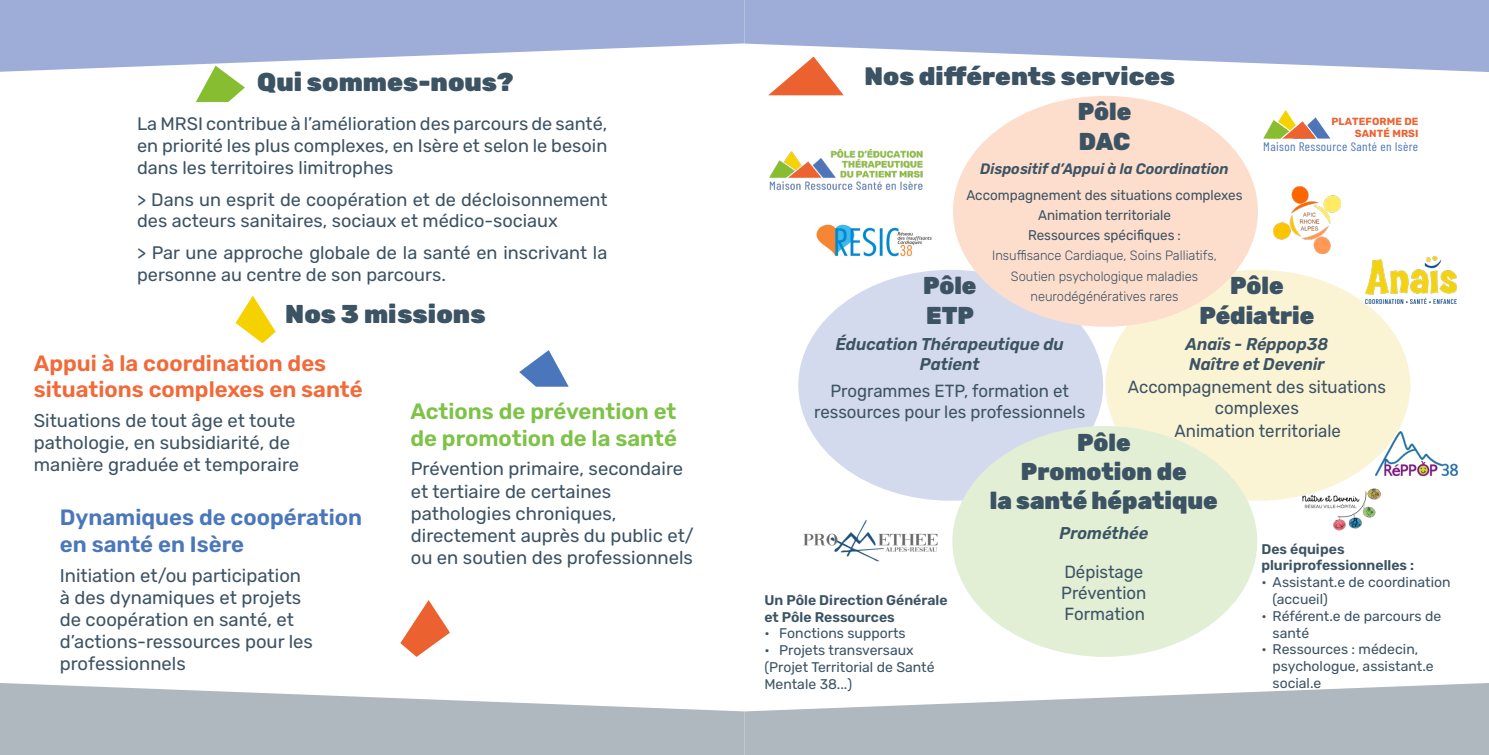
<style>
.page{position:relative;width:1489px;height:755px;background:#fff}
.page>*{position:absolute;margin:0;border:0;box-sizing:border-box;transform-origin:0 0}
.t1{font:900 25.72px "Rubik";color:#3c5364}
.t2{font:900 25.2px "Rubik";color:#3c5364}
.t3{font:900 24.32px/29.2px "Rubik";color:#3c5364;scale:.96 1}
.t4{font:600 22.05px/26.6px "Rubik";color:#f2693a}
.t5{font:600 22.05px/26.6px "Rubik";color:#7ec248}
.t6{font:600 22.05px/26.6px "Rubik";color:#4a77bc}
.t7{font:18.38px/22.1px "Rubik";color:#3c5364}
.t8{font:18.2px/21.7px "Rubik";color:#3c5364}
.t9{font:17.5px/21px "Rubik";color:#3c5364;text-align:center;scale:.96 1}
.t10{font:italic 600 16.97px/20.5px "Rubik";color:#3c5364;text-align:center;scale:.96 1}
.t11{font:italic 600 15.05px "Rubik";color:#3c5364;scale:.96 1}
.t12{font:14px/16.8px "Rubik";color:#3c5364}
.t13{font:14px "Rubik";color:#3c5364;scale:.96 1}
.t14{font:600 14px/16.8px "Rubik";color:#3c5364}
.t15{font:300 13.47px/20.1px "Rubik";color:#3c5364;text-align:center;scale:.96 1}
.t16{font:12.25px "Barlow Condensed";letter-spacing:.025em;color:#4f75b9;scale:1.05 1}
.t17{font:700 10.33px/12.2px "Rubik";letter-spacing:.01em;color:#ec6230;text-align:right}
.s1{font-size:13.47px}
</style>
<div class="page">
<svg style="left:744px;top:0;width:744px;height:72px;fill:#9dadd8"></svg>
<svg style="left:0;top:0;width:744px;height:72px;fill:#9dadd8"></svg>
<svg style="left:744px;top:683px;width:744px;height:71px;fill:#afb7bf"></svg>
<svg style="left:0;top:683px;width:744px;height:71px;fill:#afb7bf"></svg>
<svg style="left:196px;top:66px;width:49px;height:36px"></svg>
<svg style="left:235px;top:295px;width:41px;height:48px"></svg>
<svg style="left:519px;top:350px;width:49px;height:36px"></svg>
<svg style="left:400px;top:600px;width:50px;height:56px"></svg>
<div style="left:798px;top:269px;width:305px;height:231px;background:#d4daee;border-radius:50%"></div>
<div style="left:1105px;top:269px;width:305px;height:231px;background:#fbf4d4;border-radius:50%"></div>
<div style="left:953px;top:96px;width:304px;height:230px;background:#fdddcb;border-radius:50%"></div>
<div style="left:952px;top:425px;width:305px;height:231px;background:#e2efd5;border-radius:50%"></div>
<svg style="left:768px;top:56px;width:75px;height:39px"></svg>
<svg style="left:1263px;top:110px;width:67px;height:28px"></svg>
<img style="left:769px;top:150px;width:153px;height:40px">
<img style="left:816px;top:224px;width:116px;height:33px">
<img style="left:1273px;top:186px;width:67px;height:67px">
<img style="left:1365px;top:256px;width:90px;height:48px">
<img style="left:1375px;top:431px;width:82px;height:44px">
<img style="left:1294px;top:482px;width:87px;height:49px">
<img style="left:803px;top:520px;width:135px;height:42px">
<p class="t1" style="left:257px;top:68px;width:258px">Qui sommes-nous?</p>
<p class="t8" style="left:137px;top:113px;width:472px;text-align:justify">La MRSI contribue à l’amélioration des parcours de santé, en priorité les plus complexes, en Isère et selon le besoin dans les territoires limitrophes</p>
<p class="t8" style="left:137px;top:189px;width:472px">&gt; Dans un esprit de coopération et de décloisonnement des acteurs sanitaires, sociaux et médico-sociaux</p>
<p class="t8" style="left:137px;top:242px;width:472px">&gt; Par une approche globale de la santé en inscrivant la personne au centre de son parcours.</p>
<p class="t1" style="left:285px;top:299px;width:202px">Nos 3 missions</p>
<p class="t4" style="left:34px;top:350px;width:330px">Appui à la coordination des situations complexes en santé</p>
<p class="t7" style="left:34px;top:409px;width:267px">Situations de tout âge et toute pathologie, en subsidiarité, de manière graduée et temporaire</p>
<p class="t6" style="left:60px;top:504px;width:304px">Dynamiques de coopération en santé en Isère</p>
<p class="t7" style="left:60px;top:564px;width:254px">Initiation et/ou participation à des dynamiques et projets de coopération en santé, et d’actions-ressources pour les professionnels</p>
<p class="t5" style="left:410px;top:398px;width:268px">Actions de prévention et de promotion de la santé</p>
<p class="t7" style="left:411px;top:458px;width:284px">Prévention primaire, secondaire et tertiaire de certaines pathologies chroniques, directement auprès du public et/ ou en soutien des professionnels</p>
<p class="t2" style="left:864px;top:62px;width:312px">Nos différents services</p>
<p class="t3" style="left:1077px;top:98px;width:57px">Pôle<br>DAC</p>
<p class="t11" style="left:980px;top:160px;width:260px">Dispositif d’Appui à la Coordination</p>
<p class="t13" style="left:966px;top:187px;width:289px">Accompagnement des situations complexes</p>
<p class="t13" style="left:1038px;top:207px;width:140px">Animation territoriale</p>
<p class="t13" style="left:1028px;top:227px;width:161px">Ressources spécifiques <span class="s1">:</span></p>
<p class="t15" style="left:992px;top:246px;width:235px">Insuffisance Cardiaque, Soins Palliatifs,</p>
<p class="t15" style="left:1010px;top:266px;width:196px">Soutien psychologique maladies neurodégénératives rares</p>
<p class="t17" style="left:1331px;top:115px;width:89px">PLATEFORME DE<br>SANTÉ MRSI</p>
<p class="t16" style="left:1263px;top:138px;width:149px">Maison Ressource Santé en Isère</p>
<p class="t3" style="left:923px;top:272px;width:57px">Pôle<br>ETP</p>
<p class="t10" style="left:835px;top:334px;width:239px">Éducation Thérapeutique du<br>Patient</p>
<p class="t9" style="left:814px;top:380px;width:284px">Programmes ETP, formation et ressources pour les professionnels</p>
<p class="t3" style="left:1199px;top:272px;width:121px;text-align:center">Pôle<br>Pédiatrie</p>
<p class="t10" style="left:1185px;top:334px;width:150px">Anaïs - Réppop38</p>
<p class="t10" style="left:1189px;top:354px;width:143px">Naître et Devenir</p>
<p class="t9" style="left:1127px;top:376px;width:270px">Accompagnement des situations complexes</p>
<p class="t9" style="left:1174px;top:420px;width:175px">Animation territoriale</p>
<p class="t3" style="left:989px;top:428px;width:239px;text-align:center">Pôle<br>Promotion de<br>la santé hépatique</p>
<p class="t10" style="left:1059px;top:523px;width:94px">Prométhée</p>
<p class="t9" style="left:1064px;top:561px;width:84px">Dépistage</p>
<p class="t9" style="left:1061px;top:582px;width:90px">Prévention</p>
<p class="t9" style="left:1064px;top:603px;width:85px">Formation</p>
<p class="t14" style="left:1261px;top:540px;width:154px">Des équipes pluriprofessionnelles :</p>
<p class="t12" style="left:1272px;top:574px;width:179px;text-indent:-11px">• Assistant.e de coordination (accueil)</p>
<p class="t12" style="left:1272px;top:607px;width:170px;text-indent:-11px">• Référent.e de parcours de santé</p>
<p class="t12" style="left:1272px;top:641px;width:162px;text-indent:-11px">• Ressources : médecin, psychologue, assistant.e social.e</p>
<p class="t14" style="left:764px;top:591px;width:185px">Un Pôle Direction Générale</p>
<p class="t14" style="left:764px;top:608px;width:132px">et Pôle Ressources</p>
<p class="t12" style="left:764px;top:625px;width:143px">• Fonctions supports</p>
<p class="t12" style="left:764px;top:641px;width:151px">• Projets transversaux</p>
<p class="t12" style="left:764px;top:658px;width:172px">(Projet Territorial de Santé<br>Mentale 38...)</p>
</div>
